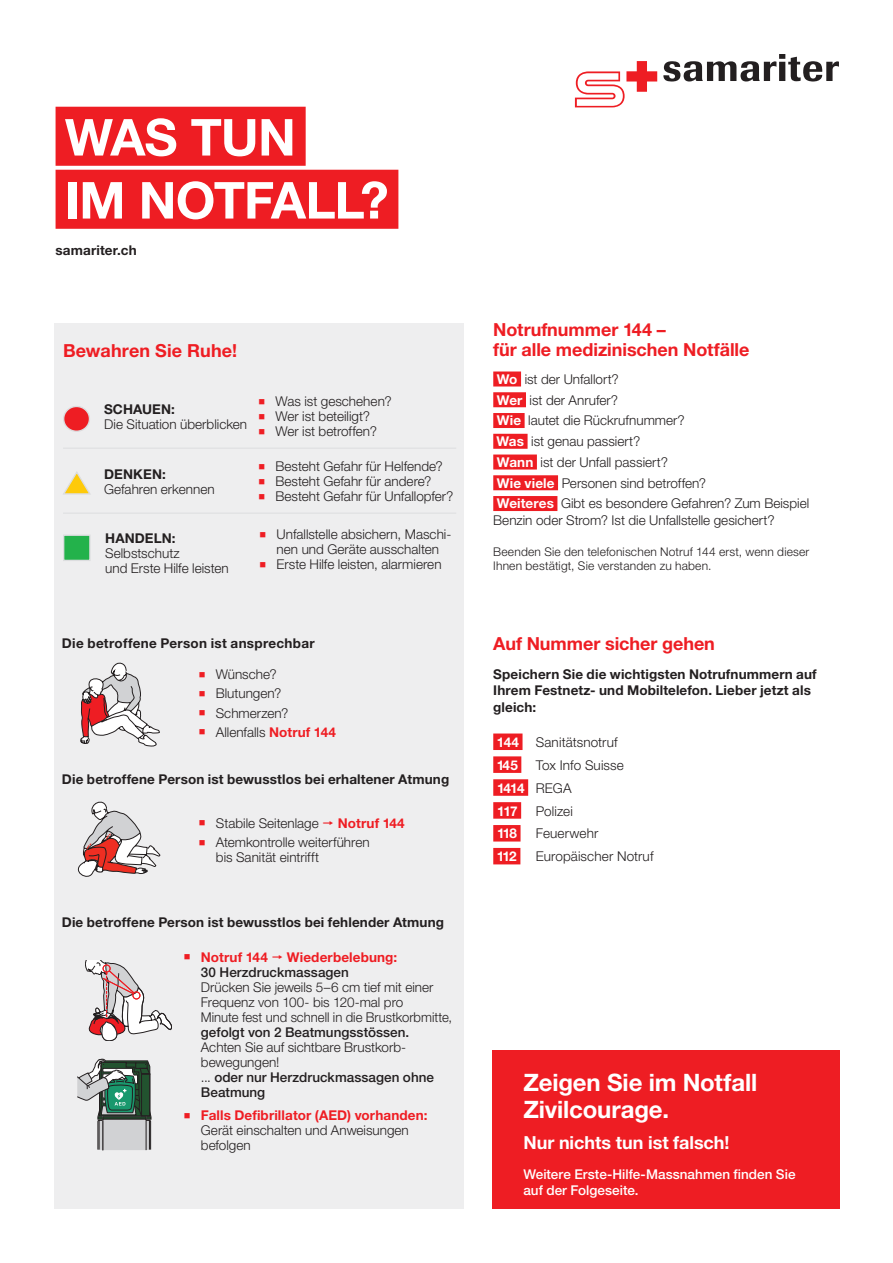
<style>
.page{position:relative;width:893px;height:1263px;background:#fff}
.page>*{position:absolute;margin:0;border:0;box-sizing:border-box;transform-origin:0 0}
.t1{font:700 51px "Helvetica Neue LT Std";letter-spacing:-.02em;color:#fff}
.t2{font:700 24px/27px "Helvetica Neue LT Std";letter-spacing:-.005em;color:#fff}
.Thementitel{font:700 18px "Helvetica Neue LT Std";letter-spacing:-.005em;color:#ee1d23}
.t3{font:700 18px "Helvetica Neue LT Std";letter-spacing:-.005em;color:#fff}
.t4{font:300 13.5px/15px "Helvetica Neue LT Std";color:#231f20}
.t5{font:700 13.5px/16.5px "Helvetica Neue LT Std";letter-spacing:.01em;color:#231f20}
.t6{font:500 13.5px/15.3px "Helvetica Neue LT Std";color:#fff}
.t7{font:700 13.5px "Helvetica Neue LT Std";letter-spacing:-.06em;color:#fff}
.t8{font:700 13.5px "Helvetica Neue LT Std";letter-spacing:.01em;color:#ee1d23}
.Lauftext{font:300 12px/13.5px "Helvetica Neue LT Std";letter-spacing:.015em;color:#231f20}
.s1{font-weight:700}
.s2{font-weight:700;color:#ee1d23}
.s3{font-weight:500}
.s4{font-weight:700;color:#fff}
.s5{font-weight:300;color:#231f20}
</style>
<div class="page">
<div style="left:56px;top:107px;width:250px;height:59px;background:#ee1d23"></div>
<div style="left:56px;top:170px;width:342px;height:59px;background:#ee1d23"></div>
<svg style="left:663px;top:54px;width:176px;height:28px"></svg>
<svg style="left:575px;top:61px;width:82px;height:46px"></svg>
<div style="left:492px;top:1051px;width:348px;height:158px;background:#ee1d23"></div>
<div style="left:54px;top:323px;width:409px;height:886px;background:#eeeeef"></div>
<svg style="left:80px;top:662px;width:80px;height:84px"></svg>
<svg style="left:77px;top:801px;width:83px;height:76px"></svg>
<svg style="left:85px;top:960px;width:87px;height:81px"></svg>
<svg style="left:77px;top:1059px;width:74px;height:91px"></svg>
<svg style="left:63px;top:406px;width:27px;height:26px"></svg>
<svg style="left:63px;top:472px;width:27px;height:23px"></svg>
<div style="left:63px;top:534px;width:28px;height:27px;background:#23b24b;border:1px solid #dcdddf"></div>
<hr style="left:63px;top:448px;width:393px;height:1px;background:#dcdddf">
<hr style="left:63px;top:513px;width:393px;height:1px;background:#dcdddf">
<div style="left:493px;top:371px;width:28px;height:15px;background:#ee1d23"></div>
<div style="left:493px;top:392px;width:33px;height:15px;background:#ee1d23"></div>
<div style="left:493px;top:413px;width:32px;height:15px;background:#ee1d23"></div>
<div style="left:493px;top:434px;width:35px;height:15px;background:#ee1d23"></div>
<div style="left:493px;top:454px;width:44px;height:15px;background:#ee1d23"></div>
<div style="left:493px;top:475px;width:65px;height:15px;background:#ee1d23"></div>
<div style="left:493px;top:496px;width:64px;height:15px;background:#ee1d23"></div>
<div style="left:493px;top:733px;width:29px;height:17px;background:#ee1d23"></div>
<div style="left:493px;top:756px;width:28px;height:17px;background:#ee1d23"></div>
<div style="left:493px;top:779px;width:35px;height:17px;background:#ee1d23"></div>
<div style="left:493px;top:802px;width:28px;height:17px;background:#ee1d23"></div>
<div style="left:493px;top:825px;width:28px;height:16px;background:#ee1d23"></div>
<div style="left:493px;top:848px;width:27px;height:16px;background:#ee1d23"></div>
<p class="t1" style="left:65px;top:106px;width:232px">WAS TUN</p>
<p class="t1" style="left:65px;top:169px;width:325px">IM NOTFALL?</p>
<p class="t5" style="left:56px;top:241px;width:83px">samariter.ch</p>
<p class="Thementitel" style="left:63px;top:340px;width:176px">Bewahren Sie Ruhe!</p>
<p class="t4" style="left:104px;top:401px;width:144px"><span class="s1">SCHAUEN:<br></span>Die Situation überblicken</p>
<p class="t4" style="left:104px;top:466px;width:112px"><span class="s1">DENKEN:<br></span>Gefahren erkennen</p>
<p class="t4" style="left:105px;top:531px;width:125px"><span class="s1">HANDELN:<br></span>Selbstschutz<br>und Erste Hilfe leisten</p>
<p class="t4" style="left:275px;top:393px;width:118px">Was ist geschehen?</p>
<p class="t4" style="left:275px;top:408px;width:96px">Wer ist beteiligt?</p>
<p class="t4" style="left:275px;top:423px;width:103px">Wer ist betroffen?</p>
<p class="t4" style="left:275px;top:458px;width:169px">Besteht Gefahr für Helfende?</p>
<p class="t4" style="left:275px;top:473px;width:158px">Besteht Gefahr für andere?</p>
<p class="t4" style="left:275px;top:488px;width:180px">Besteht Gefahr für Unfallopfer?</p>
<p class="t4" style="left:277px;top:527px;width:176px">Unfallstelle absichern, Maschi&shy;nen und Geräte ausschalten</p>
<p class="t4" style="left:277px;top:557px;width:166px">Erste Hilfe leisten, alarmieren</p>
<p class="t5" style="left:62px;top:634px;width:254px">Die betroffene Person ist ansprechbar</p>
<p class="t4" style="left:216px;top:667px;width:62px">Wünsche?</p>
<p class="t4" style="left:216px;top:686px;width:67px">Blutungen?</p>
<p class="t4" style="left:216px;top:705px;width:74px">Schmerzen?</p>
<p class="t4" style="left:216px;top:724px;width:122px">Allenfalls <span class="s2">Notruf 144</span></p>
<p class="t5" style="left:62px;top:771px;width:389px">Die betroffene Person ist bewusstlos bei erhaltener Atmung</p>
<p class="t4" style="left:216px;top:815px;width:104px">Stabile Seitenlage</p>
<p class="t8" style="left:338px;top:815px;width:69px">Notruf 144</p>
<p class="t4" style="left:216px;top:834px;width:155px">Atemkontrolle weiterführen bis Sanität eintrifft</p>
<p class="t5" style="left:62px;top:913px;width:384px">Die betroffene Person ist bewusstlos bei fehlender Atmung</p>
<p class="t8" style="left:201px;top:949px;width:69px">Notruf 144</p>
<p class="t4" style="left:201px;top:949px;width:253px;text-indent:86px"><span class="s2">Wiederbelebung:<br></span><span class="s3">30 Herzdruckmassagen<br></span>Drücken Sie jeweils 5–6 cm tief mit einer<br>Frequenz von 100- bis 120-mal pro<br>Minute fest und schnell in die Brustkorbmitte, <span class="s3">gefolgt von 2 Beatmungsstössen.<br></span>Achten Sie auf sichtbare Brustkorb&shy;bewegungen!<br>... <span class="s3">oder nur Herzdruckmassagen ohne<br>Beatmung</span></p>
<p class="t4" style="left:201px;top:1108px;width:228px"><span class="s2">Falls Defibrillator (AED) vorhanden:<br></span>Gerät einschalten und Anweisungen befolgen</p>
<p class="Thementitel" style="left:493px;top:319px;width:174px">Notrufnummer 144 –</p>
<p class="Thementitel" style="left:493px;top:339px;width:258px">für alle medizinischen Notfälle</p>
<p class="t4" style="left:497px;top:371px;width:123px"><span class="s4">Wo</span> ist der Unfallort?</p>
<p class="t4" style="left:497px;top:392px;width:123px"><span class="s4">Wer</span> ist der Anrufer?</p>
<p class="t4" style="left:497px;top:413px;width:189px"><span class="s4">Wie</span> lautet die Rückrufnummer?</p>
<p class="t4" style="left:496px;top:433px;width:145px"><span class="s4">Was</span> ist genau passiert?</p>
<p class="t4" style="left:497px;top:454px;width:173px"><span class="s4">Wann</span> ist der Unfall passiert?</p>
<p class="t4" style="left:497px;top:475px;width:211px"><span class="s4">Wie viele</span> Personen sind betroffen?</p>
<p class="t4" style="left:493px;top:495px;width:317px;line-height:16.5px"><span class="s4">Weiteres</span> Gibt es besondere Gefahren? Zum Beispiel<br>Benzin oder Strom? Ist die Unfallstelle gesichert?</p>
<p class="Lauftext" style="left:493px;top:545px;width:318px">Beenden Sie den telefonischen Notruf 144 erst, wenn dieser<br>Ihnen bestätigt, Sie verstanden zu haben.</p>
<p class="Thementitel" style="left:493px;top:633px;width:223px">Auf Nummer sicher gehen</p>
<p class="t5" style="left:493px;top:666px;width:325px">Speichern Sie die wichtigsten Notrufnummern auf<br>Ihrem Festnetz- und Mobiltelefon. Lieber jetzt als gleich:</p>
<p class="t4" style="left:497px;top:734px;width:122px"><span class="s4">144</span> Sanitätsnotruf</p>
<p class="t7" style="left:497px;top:756px;width:22px">145</p>
<p class="t4" style="left:536px;top:757px;width:90px">Tox Info Suisse</p>
<p class="t7" style="left:497px;top:779px;width:76px">1414 <span class="s5">REGA</span></p>
<p class="t7" style="left:497px;top:802px;width:22px">117</p>
<p class="t4" style="left:536px;top:803px;width:39px">Polizei</p>
<p class="t7" style="left:497px;top:825px;width:21px">118</p>
<p class="t4" style="left:536px;top:826px;width:64px">Feuerwehr</p>
<p class="t7" style="left:497px;top:848px;width:21px">112</p>
<p class="t4" style="left:536px;top:849px;width:119px">Europäischer Notruf</p>
<p class="t2" style="left:523px;top:1068px;width:235px">Zeigen Sie im Notfall<br>Zivilcourage.</p>
<p class="t3" style="left:523px;top:1131px;width:208px">Nur nichts tun ist falsch!</p>
<p class="t6" style="left:523px;top:1167px;width:274px">Weitere Erste-Hilfe-Massnahmen finden Sie auf der Folgeseite.</p>
</div>
